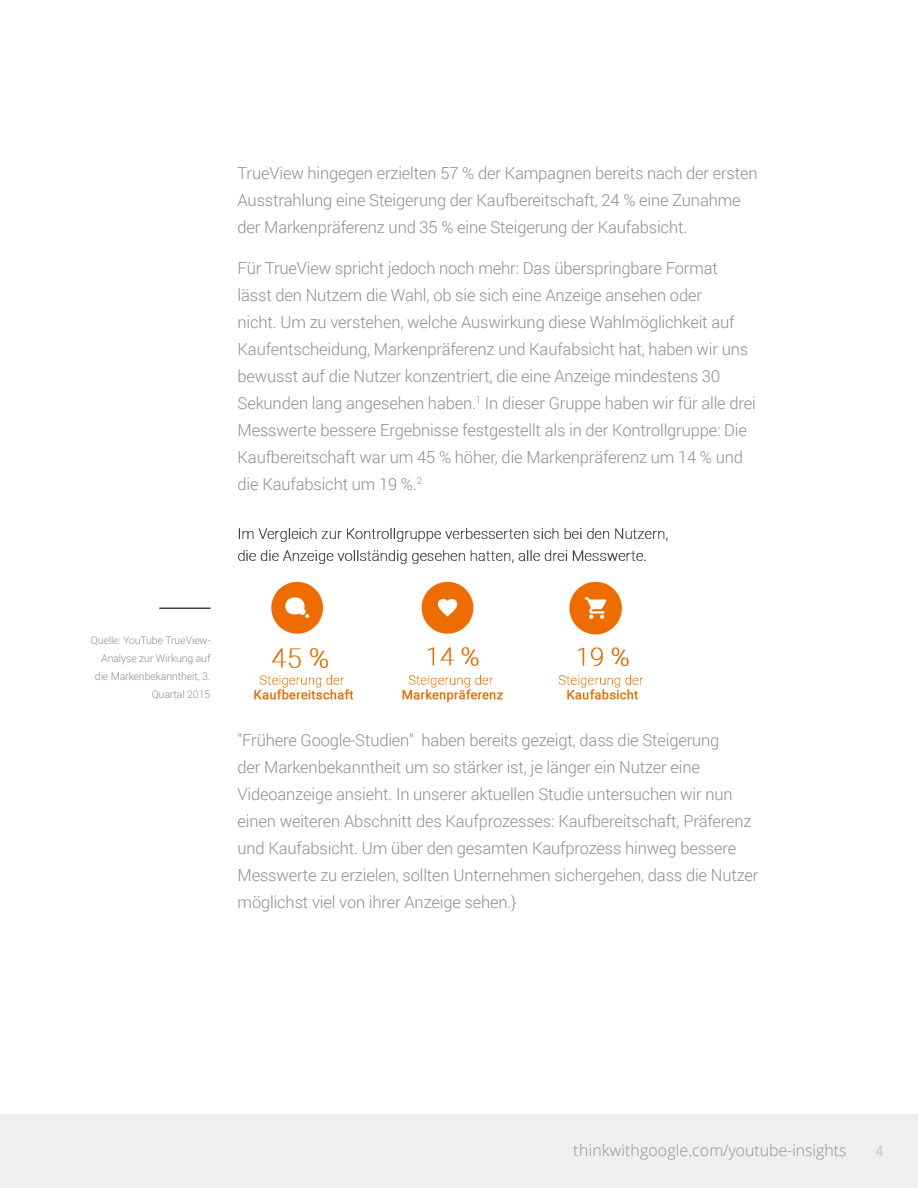
<style>
.page{position:relative;width:918px;height:1188px;background:#fff}
.page>*{position:absolute;margin:0;border:0;box-sizing:border-box;transform-origin:0 0}
.Body{font:300 16.5px/27px "Roboto";letter-spacing:-.01em;color:#8e8e8e}
.t1{font:300 15.75px "Open Sans";letter-spacing:.01em;color:#666766}
.t2{font:14.25px "Roboto";color:#c9c9c9}
.Sidebar_Source{font:300 10.5px/18px "Roboto";letter-spacing:-.01em;color:#8e8e8e;text-align:right}
</style>
<div class="page">
<div style="left:0;top:1114px;width:918px;height:74px;background:#f0eff0"></div>
<img style="left:238px;top:528px;width:430px;height:175px">
<hr style="left:159px;top:608px;width:51px;height:1px;background:#424242">
<p class="Body" style="left:238px;top:159px;width:522px">TrueView hingegen erzielten 57 % der Kampagnen bereits nach der ersten<br>Ausstrahlung eine Steigerung der Kaufbereitschaft, 24 % eine Zunahme der Markenpräferenz und 35 % eine Steigerung der Kaufabsicht.</p>
<p class="Body" style="left:238px;top:254px;width:520px">Für TrueView spricht jedoch noch mehr: Das überspringbare Format lässt den Nutzern die Wahl, ob sie sich eine Anzeige ansehen oder<br>nicht. Um zu verstehen, welche Auswirkung diese Wahlmöglichkeit auf Kaufentscheidung, Markenpräferenz und Kaufabsicht hat, haben wir uns bewusst auf die Nutzer konzentriert, die eine Anzeige mindestens 30<br>Sekunden lang angesehen haben.<sup>1</sup> In dieser Gruppe haben wir für alle drei Messwerte bessere Ergebnisse festgestellt als in der Kontrollgruppe: Die Kaufbereitschaft war um 45 % höher, die Markenpräferenz um 14 % und die Kaufabsicht um 19 %.<sup>2</sup></p>
<p class="Sidebar_Source" style="left:91px;top:630px;width:121px">Quelle: YouTube TrueView-<br>Analyse zur Wirkung auf die Markenbekanntheit, 3.<br>Quartal 2015</p>
<p class="Body" style="left:238px;top:726px;width:522px">"Frühere Google-Studien" haben bereits gezeigt, dass die Steigerung<br>der Markenbekanntheit um so stärker ist, je länger ein Nutzer eine Videoanzeige ansieht. In unserer aktuellen Studie untersuchen wir nun einen weiteren Abschnitt des Kaufprozesses: Kaufbereitschaft, Präferenz und Kaufabsicht. Um über den gesamten Kaufprozess hinweg bessere Messwerte zu erzielen, sollten Unternehmen sichergehen, dass die Nutzer möglichst viel von ihrer Anzeige sehen.}</p>
<p class="t1" style="left:574px;top:1140px;width:274px">thinkwithgoogle.com/youtube-insights</p>
<p class="t2" style="left:876px;top:1141px;width:10px">4</p>
</div>
